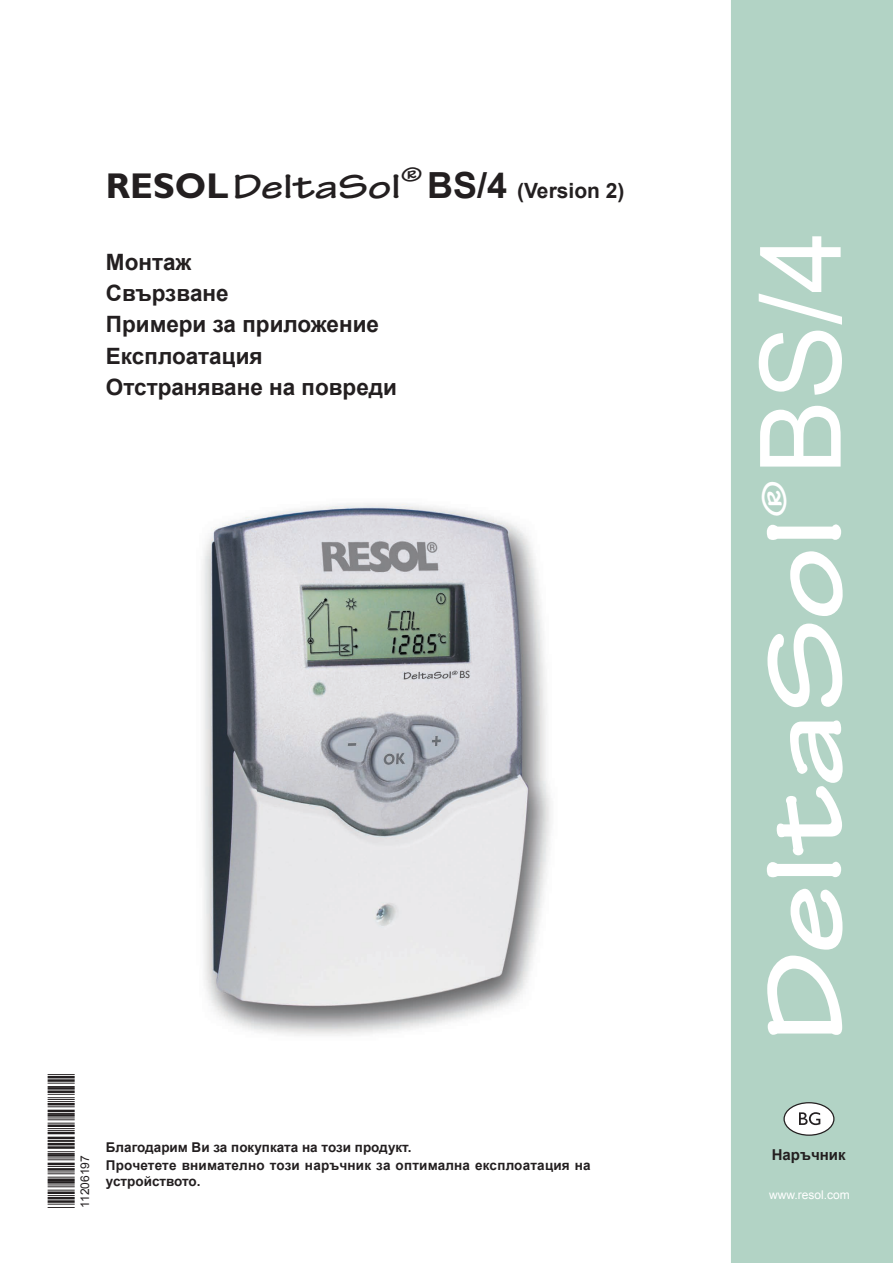
<style>
.page{position:relative;width:893px;height:1263px;background:#fff}
.page>*{position:absolute;margin:0;border:0;box-sizing:border-box;transform-origin:0 0}
.t1{font:112.5px "Tekton MM 503 850";color:#fff}
.t2{font:36px "Tekton MM 503 850";color:#231f20}
.t3{font:36px "Free 3 of 9 Extended";letter-spacing:-.01em;color:#231f20}
.t4{font:36px "Tekton MM 503 850";color:#fff}
.t5{font:700 22.5px/31.2px "Arial";color:#231f20}
.t6{font:700 21px "Arial";color:#231f20}
.t7{font:21px "Tekton MM 503 850";color:#231f20}
.t8{font:700 15px "Arial";color:#231f20}
.t9{font:700 13.5px/18.3px "Arial";color:#231f20}
.t10{font:12px "Arial";color:#fff}
.t11{font:12px "Arial";color:#231f20}
.s1{font-family:"Gill Alt One";font-weight:700}
.s2{font-size:36px}
.s3{font-family:"Arial"}
</style>
<div class="page">
<div style="left:731px;top:0;width:162px;height:1263px;background:#b2d3c5"></div>
<img style="left:202px;top:503px;width:349px;height:533px">
<div style="left:784px;top:1103px;width:50px;height:32px;background:#fff;border-radius:50%"></div>
<div style="left:783px;top:1102px;width:51px;height:34px;border:1px solid #231f20;border-radius:50%"></div>
<svg style="left:799px;top:1112px;width:21px;height:13px"></svg>
<h2 class="t2" style="left:106px;top:166px;width:296px"><span class="s1">RESOL</span>DeltaSol</h2>
<h3 class="t7" style="left:400px;top:162px;width:24px">®</h3>
<h3 class="t6" style="left:427px;top:176px;width:199px"><span class="s2">BS/4</span> (Version 2)</h3>
<h3 class="t5" style="left:106px;top:247px;width:293px">Монтаж<br>Свързване<br>Примери за приложение<br>Експлоатация<br>Отстраняване на повреди</h3>
<h2 class="t3" style="left:41px;top:1208px;width:136px;rotate:-90deg">*11206197*</h2>
<p class="t11" style="left:77px;top:1208px;width:54px;rotate:-90deg">11206197</p>
<p class="t9" style="left:106px;top:1138px;width:486px">Благодарим Ви за покупката на този продукт.<br>Прочетете внимателно този наръчник за оптимална експлоатация на</p>
<p class="t9" style="left:106px;top:1173px;width:96px">устройството.</p>
<h1 class="t1" style="left:742px;top:1042px;width:813px;rotate:-90deg">DeltaSol <span class="s3">BS/4</span></h1>
<h2 class="t4" style="left:754px;top:518px;width:40px;rotate:-90deg">®</h2>
<p class="t8" style="left:772px;top:1145px;width:75px">Наръчник</p>
<p class="t10" style="left:769px;top:1187px;width:82px">www.resol.com</p>
</div>
